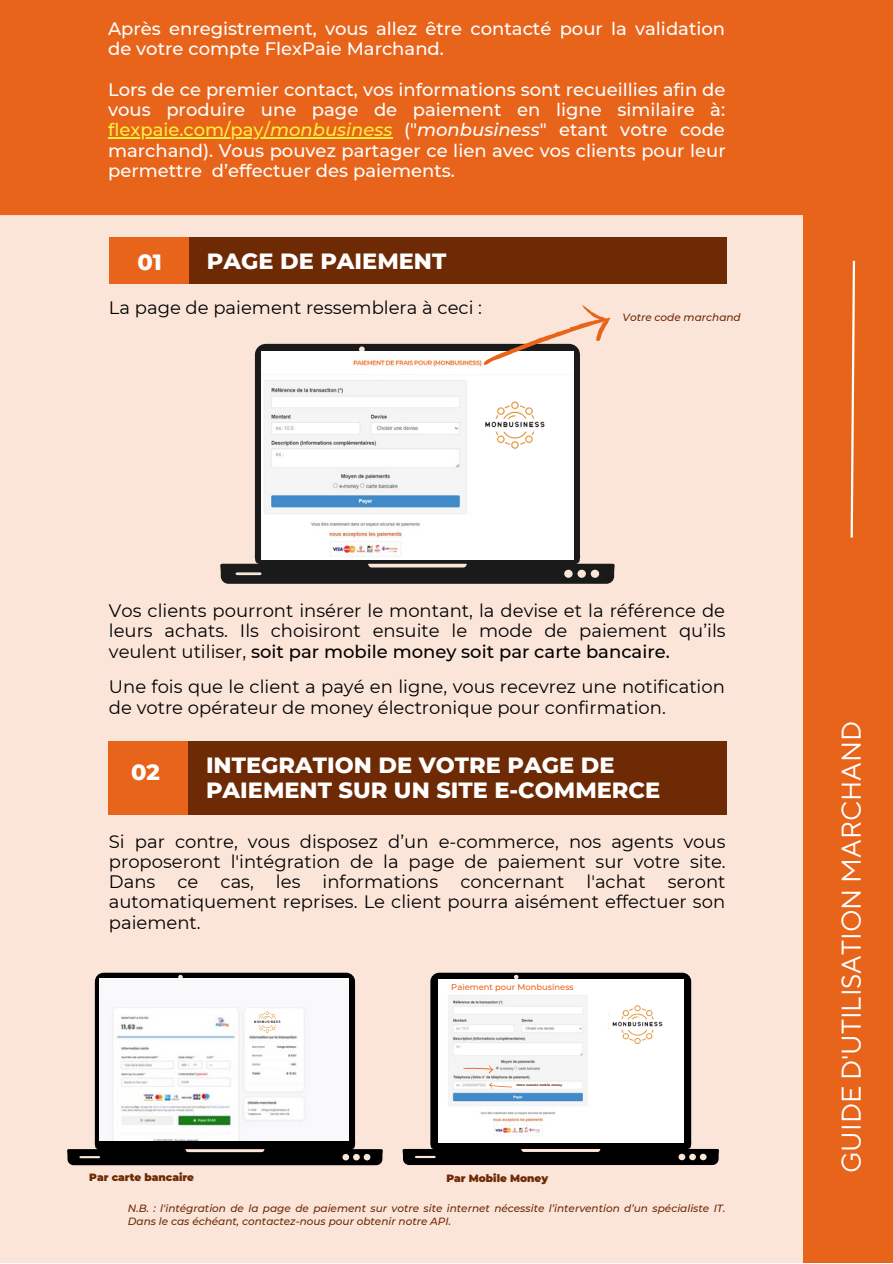
<style>
.page{position:relative;width:893px;height:1264px;background:#fff}
.page>*{position:absolute;margin:0;border:0;box-sizing:border-box;transform-origin:0 0}
.t1{font:27px "TT Norms Pro";color:#fff}
.t2{font:800 22.5px/25.8px "Montserrat";color:#fff}
.t3{font:18px/20.2px "Montserrat";color:#000;text-align:justify}
.t4{font:500 18px/20.2px "Montserrat";color:#fff}
.t5{font:italic 500 10.5px/12.3px "Montserrat";color:#6d2a05}
.t6{font:900 10.5px "Montserrat";color:#6d2a05}
.t7{font:500 8.4px "Montserrat";color:#e8641b}
.t8{font:800 3px "Montserrat";color:#6d2a05}
.s1{color:#fdef3d}
.s2{font-style:italic;color:#fdef3d}
.s3{font-style:italic}
.s4{font-weight:500}
</style>
<div class="page">
<div style="left:0;top:215px;width:803px;height:1047px;background:#fbe5d9"></div>
<div style="left:803px;top:0;width:89px;height:1262px;background:#e8641b"></div>
<svg style="left:850px;top:260px;width:6px;height:278px"></svg>
<div style="left:0;top:0;width:803px;height:215px;background:#e8641b"></div>
<div style="left:109px;top:237px;width:617px;height:46px;background:#6d2a05"></div>
<div style="left:109px;top:237px;width:79px;height:46px;background:#e8641b"></div>
<div style="left:108px;top:741px;width:618px;height:74px;background:#6d2a05"></div>
<div style="left:108px;top:741px;width:79px;height:74px;background:#e8641b"></div>
<svg style="left:218px;top:344px;width:398px;height:240px;background:#998c86"></svg>
<img style="left:261px;top:351px;width:312px;height:209px">
<img style="left:476px;top:394px;width:79px;height:61px">
<svg style="left:66px;top:972px;width:318px;height:193px;background:#877b75"></svg>
<img style="left:99px;top:978px;width:249px;height:162px">
<div style="left:261px;top:1014px;width:42px;height:12px;background:#fff"></div>
<img style="left:252px;top:1009px;width:32px;height:25px">
<svg style="left:476px;top:297px;width:140px;height:72px"></svg>
<svg style="left:401px;top:972px;width:319px;height:192px;background:#867b74"></svg>
<div style="left:438px;top:979px;width:245px;height:163px;background:#fff"></div>
<img style="left:448px;top:995px;width:140px;height:138px">
<img style="left:608px;top:1005px;width:55px;height:40px">
<svg style="left:463px;top:1064px;width:31px;height:9px"></svg>
<hr style="left:108px;top:137px;width:162px;height:1px;background:#fdef3d">
<hr style="left:270px;top:137px;width:122px;height:1px;background:#fdef3d">
<svg style="left:488px;top:1082px;width:25px;height:8px"></svg>
<p class="t4" style="left:108px;top:18px;width:618px">Après enregistrement, vous allez être contacté pour la validation de votre compte FlexPaie Marchand.</p>
<p class="t4" style="left:108px;top:79px;width:619px;text-align:justify">Lors de ce premier contact, vos informations sont recueillies afin de vous produire une page de paiement en ligne similaire à: <span class="s1">flexpaie.com/pay/</span><span class="s2">monbusiness</span> ("<span class="s3">monbusiness</span>" etant votre code marchand). Vous pouvez partager ce lien avec vos clients pour leur permettre d’effectuer des paiements.</p>
<p class="t2" style="left:137px;top:249px;width:26px">01</p>
<p class="t2" style="left:207px;top:248px;width:241px">PAGE DE PAIEMENT</p>
<p class="t3" style="left:109px;top:297px;width:374px">La page de paiement ressemblera à ceci :</p>
<p class="t5" style="left:622px;top:311px;width:120px">Votre code marchand</p>
<p class="t3" style="left:109px;top:600px;width:618px">Vos clients pourront insérer le montant, la devise et la référence de leurs achats. Ils choisiront ensuite le mode de paiement qu’ils veulent utiliser, <span class="s4">soit par mobile money soit par carte bancaire.</span></p>
<p class="t3" style="left:109px;top:676px;width:617px">Une fois que le client a payé en ligne, vous recevrez une notification de votre opérateur de money électronique pour confirmation.</p>
<p class="t2" style="left:131px;top:759px;width:30px">02</p>
<p class="t2" style="left:206px;top:751px;width:456px">INTEGRATION DE VOTRE PAGE DE<br>PAIEMENT SUR UN SITE E-COMMERCE</p>
<p class="t3" style="left:109px;top:831px;width:618px">Si par contre, vous disposez d’un e-commerce, nos agents vous proposeront l'intégration de la page de paiement sur votre site.<br>Dans ce cas, les informations concernant l'achat seront automatiquement reprises. Le client pourra aisément effectuer son paiement.</p>
<p class="t7" style="left:451px;top:982px;width:124px">Paiement pour Monbusiness</p>
<p class="t8" style="left:516px;top:1083px;width:48px">Votre numéro mobile money</p>
<p class="t6" style="left:89px;top:1170px;width:106px">Par carte bancaire</p>
<p class="t6" style="left:446px;top:1171px;width:103px">Par Mobile Money</p>
<p class="t5" style="left:128px;top:1202px;width:599px">N.B. : l'intégration de la page de paiement sur votre site internet nécessite l’intervention d’un spécialiste IT.<br>Dans le cas échéant, contactez-nous pour obtenir notre API.</p>
<h1 class="t1" style="left:835px;top:1173px;width:454px;rotate:-90deg">GUIDE D'UTILISATION MARCHAND</h1>
</div>
